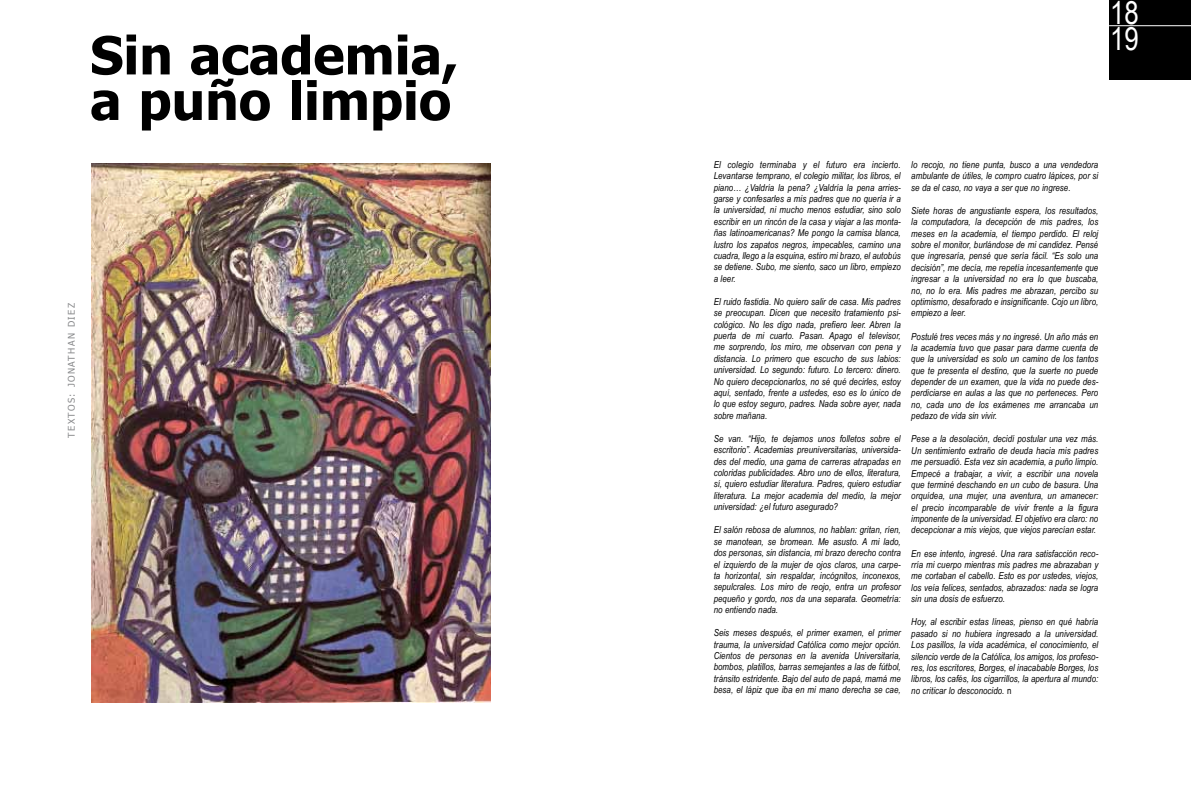
<style>
.page{position:relative;width:1191px;height:794px;background:#fff}
.page>*{position:absolute;margin:0;border:0;box-sizing:border-box;transform-origin:0 0}
.t1{font:700 52.5px/45.5px "Tahoma";color:#000}
.t2{font:31.5px/26.2px "Arial Narrow";color:#fff}
.t3{font:italic 9.62px/11.4px "Arial Narrow";letter-spacing:.005em;color:#000;text-align:justify}
.t4{font:9.19px "Tahoma";letter-spacing:.15em;color:#87888a}
.s1{font-style:normal}
</style>
<div class="page">
<div style="left:1109px;top:0;width:82px;height:79px;background:#000"></div>
<hr style="left:1109px;top:25px;width:82px;height:1px;background:#fff">
<img style="left:92px;top:163px;width:398px;height:539px">
<h1 class="t1" style="left:90px;top:29px;width:370px">Sin academia, a puño limpio</h1>
<p class="t4" style="left:65px;top:437px;width:136px;rotate:-90deg">TEXTOs: Jo nathan diez</p>
<h2 class="t2" style="left:1110px;top:-2px;width:30px">18<br>19</h2>
<p class="t3" style="left:713px;top:159px;width:188px">El colegio terminaba y el futuro era incierto.<br>Levantarse temprano, el colegio militar, los libros, el piano… ¿Valdría la pena? ¿Valdría la pena arries&shy;garse y confesarles a mis padres que no quería ir a la universidad, ni mucho menos estudiar, sino solo escribir en un rincón de la casa y viajar a las monta&shy;ñas latinoamericanas? Me pongo la camisa blanca, lustro los zapatos negros, impecables, camino una cuadra, llego a la esquina, estiro mi brazo, el autobús se detiene. Subo, me siento, saco un libro, empiezo a leer.</p>
<p class="t3" style="left:713px;top:295px;width:188px">El ruido fastidia. No quiero salir de casa. Mis padres se preocupan. Dicen que necesito tratamiento psi&shy;cológico. No les digo nada, prefiero leer. Abren la puerta de mi cuarto. Pasan. Apago el televisor, me sorprendo, los miro, me observan con pena y distancia. Lo primero que escucho de sus labios: universidad. Lo segundo: futuro. Lo tercero: dinero.<br>No quiero decepcionarlos, no sé qué decirles, estoy aquí, sentado, frente a ustedes, eso es lo único de lo que estoy seguro, padres. Nada sobre ayer, nada sobre mañana.</p>
<p class="t3" style="left:713px;top:432px;width:188px">Se van. “Hijo, te dejamos unos folletos sobre el escritorio”. Academias preuniversitarias, universida&shy;des del medio, una gama de carreras atrapadas en coloridas publicidades. Abro uno de ellos, literatura, sí, quiero estudiar literatura. Padres, quiero estudiar literatura. La mejor academia del medio, la mejor universidad: ¿el futuro asegurado?</p>
<p class="t3" style="left:713px;top:524px;width:188px">El salón rebosa de alumnos, no hablan: gritan, ríen, se manotean, se bromean. Me asusto. A mi lado, dos personas, sin distancia, mi brazo derecho contra el izquierdo de la mujer de ojos claros, una carpe&shy;ta horizontal, sin respaldar, incógnitos, inconexos, sepulcrales. Los miro de reojo, entra un profesor pequeño y gordo, nos da una separata. Geometría: no entiendo nada.</p>
<p class="t3" style="left:713px;top:627px;width:188px">Seis meses después, el primer examen, el primer trauma, la universidad Católica como mejor opción.<br>Cientos de personas en la avenida Universitaria, bombos, platillos, barras semejantes a las de fútbol, tránsito estridente. Bajo del auto de papá, mamá me besa, el lápiz que iba en mi mano derecha se cae,</p>
<p class="t3" style="left:911px;top:159px;width:188px">lo recojo, no tiene punta, busco a una vendedora ambulante de útiles, le compro cuatro lápices, por si se da el caso, no vaya a ser que no ingrese.</p>
<p class="t3" style="left:911px;top:205px;width:188px">Siete horas de angustiante espera, los resultados, la computadora, la decepción de mis padres, los meses en la academia, el tiempo perdido. El reloj sobre el monitor, burlándose de mi candidez. Pensé que ingresaría, pensé que sería fácil. “Es solo una decisión”, me decía, me repetía incesantemente que ingresar a la universidad no era lo que buscaba, no, no lo era. Mis padres me abrazan, percibo su optimismo, desaforado e insignificante. Cojo un libro, empiezo a leer.</p>
<p class="t3" style="left:911px;top:330px;width:188px">Postulé tres veces más y no ingresé. Un año más en la academia tuvo que pasar para darme cuenta de que la universidad es solo un camino de los tantos que te presenta el destino, que la suerte no puede depender de un examen, que la vida no puede des&shy;perdiciarse en aulas a las que no perteneces. Pero no, cada uno de los exámenes me arrancaba un pedazo de vida sin vivir.</p>
<p class="t3" style="left:911px;top:433px;width:188px">Pese a la desolación, decidí postular una vez más.<br>Un sentimiento extraño de deuda hacia mis padres me persuadió. Esta vez sin academia, a puño limpio.<br>Empecé a trabajar, a vivir, a escribir una novela que terminé deschando en un cubo de basura. Una orquídea, una mujer, una aventura, un amanecer: el precio incomparable de vivir frente a la figura imponente de la universidad. El objetivo era claro: no decepcionar a mis viejos, que viejos parecían estar.</p>
<p class="t3" style="left:911px;top:547px;width:188px">En ese intento, ingresé. Una rara satisfacción reco&shy;rría mi cuerpo mientras mis padres me abrazaban y me cortaban el cabello. Esto es por ustedes, viejos, los veía felices, sentados, abrazados: nada se logra sin una dosis de esfuerzo.</p>
<p class="t3" style="left:911px;top:616px;width:188px">Hoy, al escribir estas líneas, pienso en qué habría pasado si no hubiera ingresado a la universidad.<br>Los pasillos, la vida académica, el conocimiento, el silencio verde de la Católica, los amigos, los profeso&shy;res, los escritores, Borges, el inacabable Borges, los libros, los cafés, los cigarrillos, la apertura al mundo: no criticar lo desconocido. <span class="s1">n</span></p>
</div>
